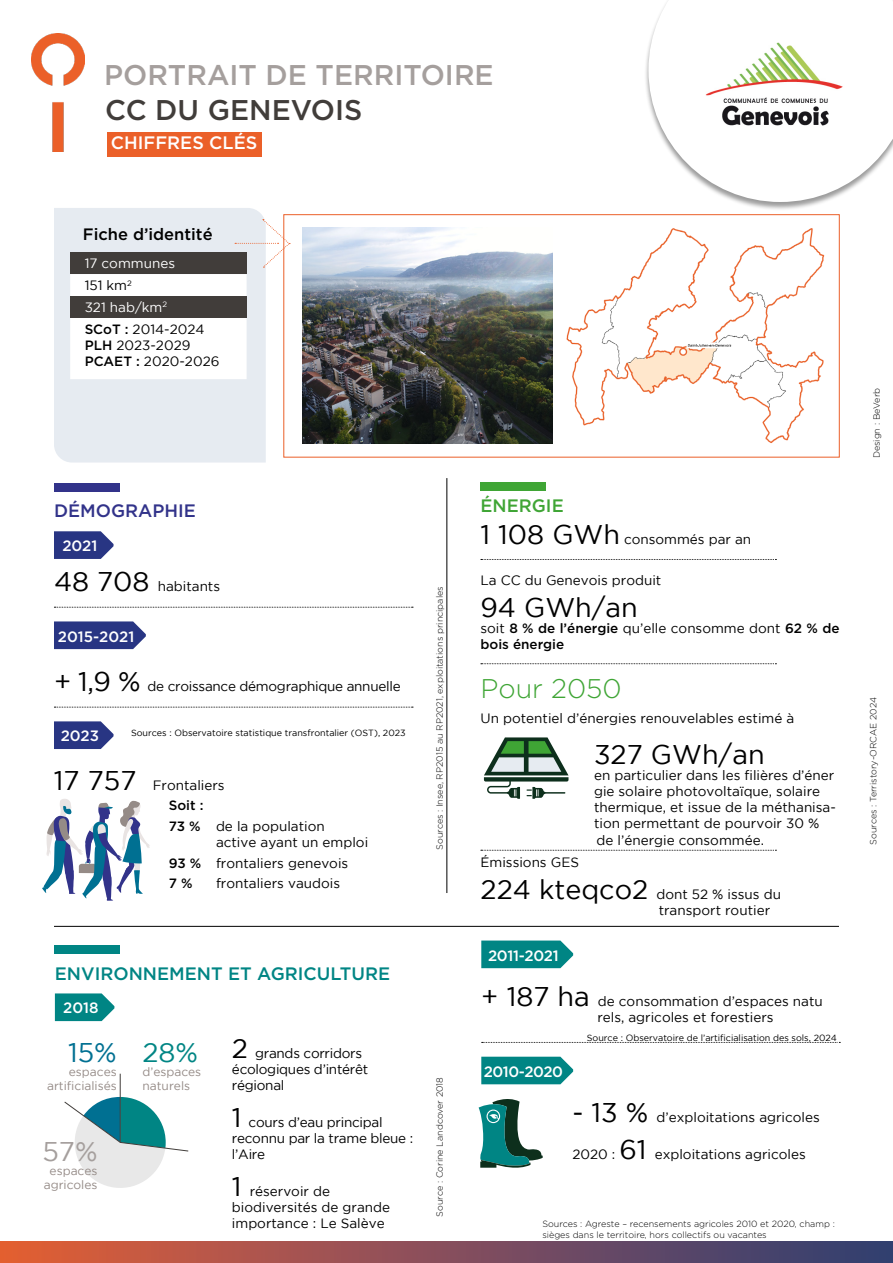
<style>
.page{position:relative;width:893px;height:1263px;background:#fff}
.page>*{position:absolute;margin:0;border:0;box-sizing:border-box;transform-origin:0 0}
.t1{font:500 28.5px "Gotham";color:#a59f9d}
.t2{font:500 28.5px "Gotham";color:#413d3a}
.t3{font:27px "Gotham";color:#000}
.t4{font:300 27px "Gotham";color:#3fa535}
.t5{font:27px "Gotham";color:#008584}
.t6{font:27px "Gotham";color:#007092}
.t7{font:27px "Gotham";color:#a59f9d}
.t8{font:500 18px "Gotham";color:#008584}
.t9{font:500 18px "Gotham";color:#fff}
.t10{font:500 18px "Gotham";color:#32338a}
.t11{font:500 18px "Gotham";color:#3fa535}
.t12{font:500 16.5px "Gotham";color:#000}
.t13{font:500 15px "Gotham";letter-spacing:-.01em;color:#fff}
.t14{font:500 15px "Gotham";letter-spacing:-.03em;color:#fff}
.t15{font:13.5px/16.2px "Gotham";color:#000}
.t16{font:13.5px/16.2px "Gotham";letter-spacing:-.02em;color:#000}
.t17{font:500 13.5px/16.2px "Gotham";color:#000}
.t18{font:13.5px/21.9px "Gotham";color:#fff}
.t19{font:12px/14.4px "Gotham";color:#958b87}
.t20{font:300 9px/10.8px "Gotham";color:#000}
.t21{font:9px "Gotham";color:#000}
.s1{color:#000}
.s2{font-weight:500;color:#000}
.s3{font-weight:500}
.s4{font-size:27px}
.s5{font-weight:400}
</style>
<div class="page">
<div style="left:107px;top:132px;width:155px;height:24px;background:#eb6029"></div>
<div style="left:643px;top:0;width:250px;height:211px;background:#000;opacity:.39"></div>
<svg style="left:648px;top:0;width:245px;height:202px"></svg>
<img style="left:32px;top:33px;width:52px;height:118px">
<img style="left:0;top:1242px;width:893px;height:21px">
<div style="left:54px;top:208px;width:212px;height:254px;background:#e6ebf1"></div>
<div style="left:283px;top:214px;width:557px;height:243px;border:1px solid #eb6029"></div>
<svg style="left:235px;top:219px;width:55px;height:49px"></svg>
<img style="left:566px;top:228px;width:259px;height:215px">
<img style="left:303px;top:227px;width:250px;height:216px">
<hr style="left:446px;top:478px;width:1px;height:415px;background:#000">
<hr style="left:54px;top:926px;width:785px;height:1px;background:#000">
<img style="left:696px;top:34px;width:155px;height:103px">
<div style="left:480px;top:482px;width:66px;height:8px;background:#3fa535"></div>
<svg style="left:42px;top:799px;width:108px;height:102px"></svg>
<svg style="left:484px;top:737px;width:84px;height:62px"></svg>
<svg style="left:479px;top:1099px;width:64px;height:69px"></svg>
<div style="left:55px;top:945px;width:65px;height:9px;background:#008584"></div>
<svg style="left:55px;top:993px;width:59px;height:28px;background:#1b9291"></svg>
<svg style="left:481px;top:940px;width:92px;height:28px;background:#158f8e"></svg>
<svg style="left:482px;top:1042px;width:358px;height:1px"></svg>
<svg style="left:481px;top:1057px;width:92px;height:27px;background:#108c8b"></svg>
<hr style="left:120px;top:1074px;width:1px;height:68px;background:#413d3a">
<svg style="left:65px;top:1097px;width:123px;height:91px"></svg>
<div style="left:70px;top:252px;width:177px;height:22px;background:#413d3a"></div>
<svg style="left:70px;top:274px;width:177px;height:105px"></svg>
<div style="left:70px;top:296px;width:177px;height:22px;background:#413d3a"></div>
<svg style="left:481px;top:559px;width:295px;height:1px"></svg>
<svg style="left:481px;top:850px;width:295px;height:1px"></svg>
<div style="left:54px;top:483px;width:65px;height:8px;background:#32338a"></div>
<svg style="left:54px;top:531px;width:60px;height:28px;background:#414c91"></svg>
<svg style="left:54px;top:607px;width:359px;height:1px"></svg>
<svg style="left:54px;top:621px;width:92px;height:28px;background:#39458c"></svg>
<svg style="left:54px;top:707px;width:359px;height:1px"></svg>
<svg style="left:54px;top:721px;width:60px;height:28px;background:#414c91"></svg>
<svg style="left:481px;top:663px;width:295px;height:1px"></svg>
<h1 class="t1" style="left:104px;top:59px;width:391px">PORTRAIT DE TERRITOIRE</h1>
<h1 class="t2" style="left:105px;top:93px;width:259px">CC DU GENEVOIS</h1>
<h3 class="t9" style="left:111px;top:133px;width:148px">CHIFFRES CLÉS</h3>
<p class="t12" style="left:83px;top:224px;width:131px">Fiche d’identité</p>
<p class="t18" style="left:85px;top:252px;width:121px">17 communes<br><span class="s1">151 km</span><sup>2<br></sup>321 hab/km<sup>2<br></sup><span class="s2">SCoT :</span> <span class="s1">2014-2024</span></p>
<p class="t15" style="left:85px;top:337px;width:136px"><span class="s3">PLH</span> 2023-2029<br><span class="s3">PCAET :</span> 2020-2026</p>
<h3 class="t10" style="left:54px;top:501px;width:143px">DÉMOGRAPHIE</h3>
<p class="t13" style="left:62px;top:537px;width:37px">2021</p>
<p class="t15" style="left:54px;top:578px;width:168px"><span class="s4">48 708</span> habitants</p>
<p class="t13" style="left:58px;top:628px;width:78px">2015-2021</p>
<p class="t16" style="left:54px;top:678px;width:348px"><span class="s4">+ 1,9 %</span> de croissance démographique annuelle</p>
<p class="t13" style="left:61px;top:727px;width:40px">2023</p>
<p class="t15" style="left:169px;top:775px;width:157px;line-height:20.4px;text-indent:-115px"><span class="s4">17 757</span> Frontaliers<br><span class="s3">Soit :<br>73 %</span> de la population</p>
<p class="t15" style="left:169px;top:832px;width:201px;line-height:20.4px;text-indent:47px">active ayant un emploi<br><span class="s3">93 %</span> frontaliers genevois<br><span class="s3">7 %</span></p>
<p class="t21" style="left:131px;top:728px;width:276px">Sources : Observatoire statistique transfrontalier (OST), 2023</p>
<p class="t15" style="left:216px;top:875px;width:126px">frontaliers vaudois</p>
<p class="t20" style="left:434px;top:850px;width:265px;rotate:-90deg">Sources : Insee, RP2015 au RP2021, exploitations principales</p>
<h3 class="t8" style="left:55px;top:963px;width:337px">ENVIRONNEMENT ET AGRICULTURE</h3>
<p class="t13" style="left:63px;top:999px;width:37px">2018</p>
<p class="t16" style="left:232px;top:1045px;width:138px"><span class="s4">2</span> grands corridors écologiques d’intérêt régional</p>
<p class="t16" style="left:232px;top:1114px;width:183px"><span class="s4">1</span> cours d’eau principal reconnu par la trame bleue : l’Aire</p>
<p class="t15" style="left:232px;top:1183px;width:160px"><span class="s4">1</span> réservoir de biodiversités de grande importance : Le Salève</p>
<h2 class="t5" style="left:142px;top:1037px;width:57px">28%</h2>
<p class="t19" style="left:142px;top:1064px;width:60px">d’espaces naturels</p>
<h2 class="t6" style="left:68px;top:1037px;width:50px">15%</h2>
<p class="t19" style="left:47px;top:1064px;width:71px;text-align:right">espaces artificialisés</p>
<h2 class="t7" style="left:42px;top:1136px;width:57px">57%</h2>
<p class="t19" style="left:44px;top:1163px;width:55px;text-align:center">espaces agricoles</p>
<p class="t20" style="left:434px;top:1216px;width:141px;rotate:-90deg">Source : Corine Landcover 2018</p>
<h3 class="t11" style="left:480px;top:495px;width:85px">ÉNERGIE</h3>
<p class="t15" style="left:480px;top:530px;width:272px"><span class="s4">1 108 GWh</span> consommés par an</p>
<p class="t15" style="left:480px;top:571px;width:182px">La CC du Genevois produit</p>
<h2 class="t3" style="left:480px;top:592px;width:159px">94 GWh/an</h2>
<p class="t17" style="left:480px;top:620px;width:361px"><span class="s5">soit</span> 8 % de l’énergie <span class="s5">qu’elle consomme dont</span> 62 % de bois énergie</p>
<h2 class="t4" style="left:480px;top:674px;width:143px">Pour 2050</h2>
<p class="t15" style="left:480px;top:709px;width:315px">Un potentiel d’énergies renouvelables estimé à</p>
<h2 class="t3" style="left:594px;top:739px;width:172px">327 GWh/an</h2>
<p class="t15" style="left:594px;top:767px;width:243px">en particulier dans les filières d’éner gie solaire photovoltaïque, solaire thermique, et issue de la méthanisa&shy;tion permettant de pourvoir 30 % de l’énergie consommée.</p>
<p class="t15" style="left:480px;top:854px;width:100px">Émissions GES</p>
<p class="t15" style="left:659px;top:886px;width:124px;text-indent:-178px"><span class="s4">224 kteqco2</span> dont 52 % issus du transport routier</p>
<p class="t13" style="left:488px;top:947px;width:72px">2011-2021</p>
<p class="t15" style="left:597px;top:993px;width:227px;text-indent:-116px"><span class="s4">+ 187 ha</span> de consommation d’espaces natu rels, agricoles et forestiers</p>
<p class="t14" style="left:484px;top:1063px;width:81px">2010-2020</p>
<p class="t21" style="left:587px;top:1032px;width:252px">Source : Observatoire de l’artificialisation des sols, 2024</p>
<p class="t15" style="left:572px;top:1109px;width:249px"><span class="s4">- 13 %</span> d’exploitations agricoles</p>
<p class="t15" style="left:572px;top:1146px;width:235px">2020 : <span class="s4">61</span> exploitations agricoles</p>
<p class="t20" style="left:542px;top:1219px;width:294px">Sources : Agreste – recensements agricoles 2010 et 2020, champ : sièges dans le territoire, hors collectifs ou vacantes</p>
<p class="t20" style="left:871px;top:458px;width:72px;rotate:-90deg">Design : BeVerb</p>
<p class="t20" style="left:868px;top:845px;width:149px;rotate:-90deg">Sources : Terristory-ORCAE 2024</p>
</div>
